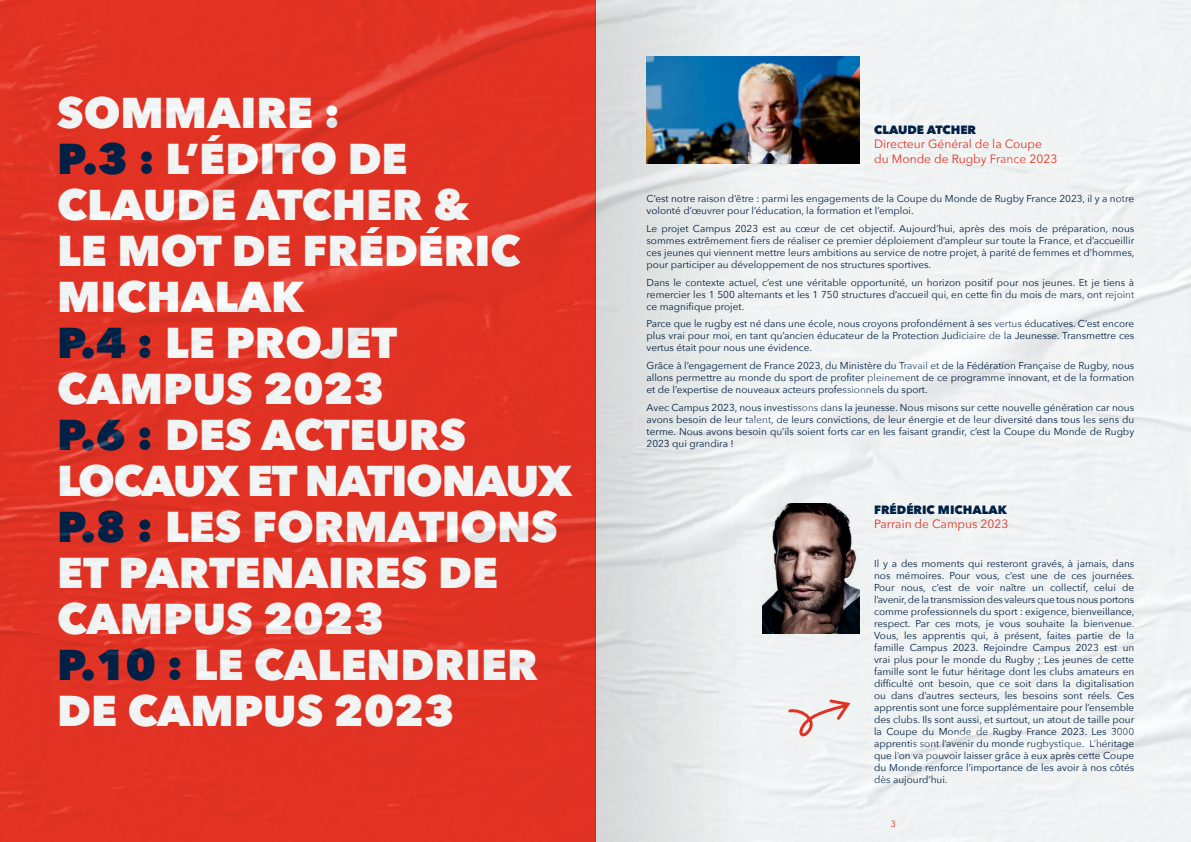
<style>
.page{position:relative;width:1191px;height:842px;background:#fff}
.page>*{position:absolute;margin:0;border:0;box-sizing:border-box;transform-origin:0 0}
.t1{font:800 43px/46px "Avenir Next";color:#fff}
.t2{font:12px/14.4px "Avenir Next";color:#ee3526}
.t3{font:800 12px "Avenir Next";color:#002349}
.t4{font:10px/12px "Avenir Next";color:#002349;text-align:justify}
.t5{font:9px "Avenir";color:#ee3526}
.s1{color:#002349}
</style>
<div class="page">
<img style="left:0;top:0;width:1191px;height:842px">
<h1 class="t1" style="left:57px;top:90px;width:516px">SOMMAIRE :<br><span class="s1">P.3 :</span> L’ÉDITO DE<br>CLAUDE ATCHER &amp;<br>LE MOT DE FRÉDÉRIC<br>MICHALAK<br><span class="s1">P.4 :</span> LE PROJET<br>CAMPUS 2023<br><span class="s1">P.6 :</span> DES ACTEURS<br>LOCAUX ET NATIONAUX<br><span class="s1">P.8 :</span> LES FORMATIONS<br>ET PARTENAIRES DE<br>CAMPUS 2023<br><span class="s1">P.10 :</span> LE CALENDRIER<br>DE CAMPUS 2023</h1>
<p class="t3" style="left:874px;top:122px;width:104px">CLAUDE ATCHER</p>
<p class="t2" style="left:874px;top:136px;width:185px">Directeur Général de la Coupe du Monde de Rugby France 2023</p>
<p class="t4" style="left:646px;top:192px;width:489px">C’est notre raison d’être : parmi les engagements de la Coupe du Monde de Rugby France 2023, il y a notre volonté d’œuvrer pour l’éducation, la formation et l’emploi.</p>
<p class="t4" style="left:646px;top:222px;width:489px">Le projet Campus 2023 est au cœur de cet objectif. Aujourd’hui, après des mois de préparation, nous sommes extrêmement fiers de réaliser ce premier déploiement d’ampleur sur toute la France, et d’accueillir ces jeunes qui viennent mettre leurs ambitions au service de notre projet, à parité de femmes et d’hommes, pour participer au développement de nos structures sportives.</p>
<p class="t4" style="left:646px;top:276px;width:489px">Dans le contexte actuel, c’est une véritable opportunité, un horizon positif pour nos jeunes. Et je tiens à remercier les 1 500 alternants et les 1 750 structures d’accueil qui, en cette fin du mois de mars, ont rejoint ce magnifique projet.</p>
<p class="t4" style="left:646px;top:317px;width:489px">Parce que le rugby est né dans une école, nous croyons profondément à ses vertus éducatives. C’est encore plus vrai pour moi, en tant qu’ancien éducateur de la Protection Judiciaire de la Jeunesse. Transmettre ces vertus était pour nous une évidence.</p>
<p class="t4" style="left:646px;top:359px;width:489px">Grâce à l’engagement de France 2023, du Ministère du Travail et de la Fédération Française de Rugby, nous allons permettre au monde du sport de profiter pleinement de ce programme innovant, et de la formation et de l’expertise de nouveaux acteurs professionnels du sport.</p>
<p class="t4" style="left:646px;top:401px;width:489px">Avec Campus 2023, nous investissons dans la jeunesse. Nous misons sur cette nouvelle génération car nous avons besoin de leur talent, de leurs convictions, de leur énergie et de leur diversité dans tous les sens du terme. Nous avons besoin qu’ils soient forts car en les faisant grandir, c’est la Coupe du Monde de Rugby 2023 qui grandira !</p>
<p class="t3" style="left:874px;top:502px;width:134px">FRÉDÉRIC MICHALAK</p>
<p class="t2" style="left:874px;top:516px;width:136px">Parrain de Campus 2023</p>
<p class="t4" style="left:874px;top:557px;width:262px">Il y a des moments qui resteront gravés, à jamais, dans nos mémoires. Pour vous, c’est une de ces journées.<br>Pour nous, c’est de voir naître un collectif, celui de l’avenir, de la transmission des valeurs que tous nous portons comme professionnels du sport : exigence, bienveillance, respect. Par ces mots, je vous souhaite la bienvenue.<br>Vous, les apprentis qui, à présent, faites partie de la famille Campus 2023. Rejoindre Campus 2023 est un vrai plus pour le monde du Rugby ; Les jeunes de cette famille sont le futur héritage dont les clubs amateurs en difficulté ont besoin, que ce soit dans la digitalisation ou dans d’autres secteurs, les besoins sont réels. Ces apprentis sont une force supplémentaire pour l’ensemble des clubs. Ils sont aussi, et surtout, un atout de taille pour la Coupe du Monde de Rugby France 2023. Les 3000 apprentis sont l’avenir du monde rugbystique. L’héritage que l’on va pouvoir laisser grâce à eux après cette Coupe du Monde renforce l’importance de les avoir à nos côtés dès aujourd’hui.</p>
<p class="t5" style="left:890px;top:818px;width:7px">3</p>
</div>
